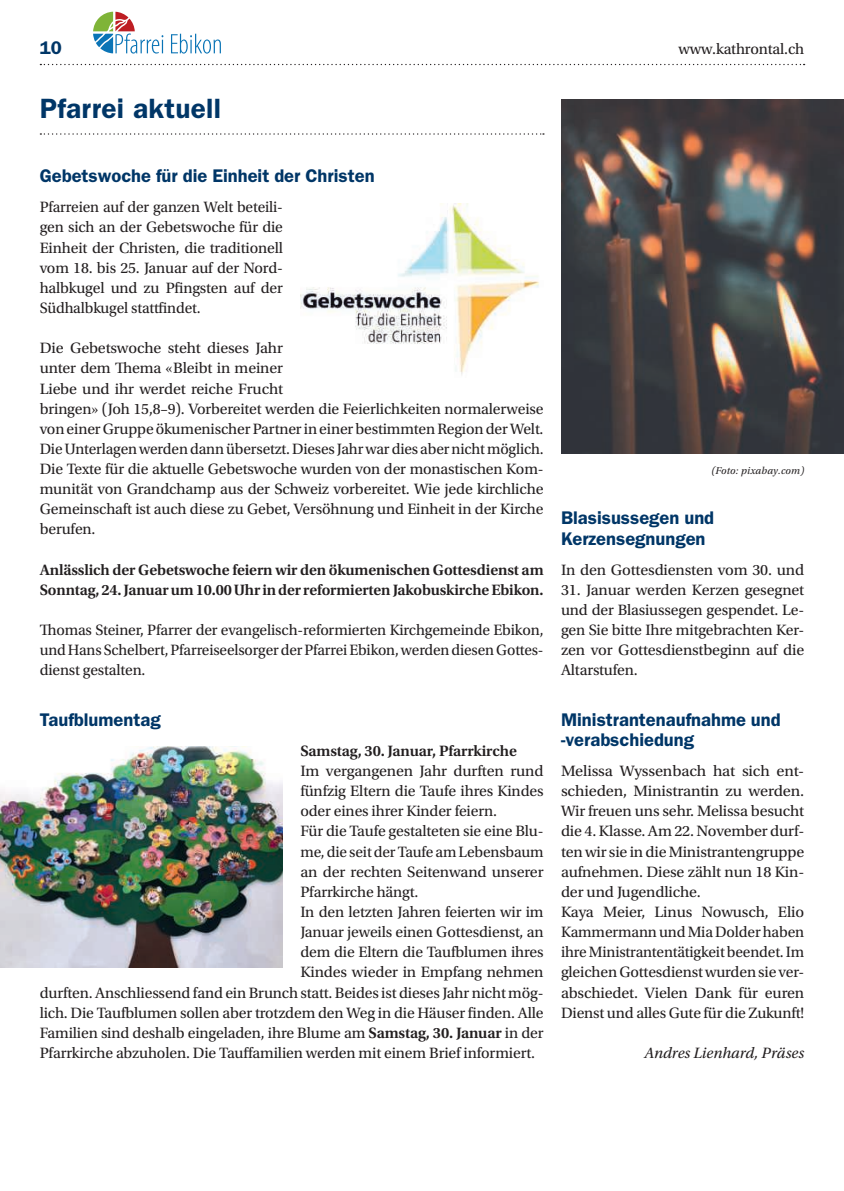
<style>
.page{position:relative;width:844px;height:1191px;background:#fff}
.page>*{position:absolute;margin:0;border:0;box-sizing:border-box;transform-origin:0 0}
.t1{font:600 28px "ITC Franklin Gothic Std";letter-spacing:.01em;color:#003667}
.t2{font:600 18.38px/20.1px "ITC Franklin Gothic Std";color:#003667}
.t3{font:15.75px/20.1px "Utopia Std";letter-spacing:-.01em;color:#231f20;text-align:justify}
.t4{font:15.75px/20.1px "Utopia Std";letter-spacing:-.01em;color:#231f20;scale:1.04 1}
.t5{font:600 15.75px/20.1px "Utopia Std";letter-spacing:-.01em;color:#231f20}
.t6{font:italic 15.75px "Utopia Std";color:#231f20}
.t7{font:italic 10.5px "Utopia Std";letter-spacing:.02em;color:#231f20}
.s1{font-weight:600}
</style>
<div class="page">
<svg style="left:93px;top:12px;width:70px;height:42px"></svg>
<svg style="left:171px;top:34px;width:50px;height:20px"></svg>
<svg style="left:40px;top:64px;width:764px;height:1px"></svg>
<svg style="left:40px;top:133px;width:504px;height:2px"></svg>
<img style="left:300px;top:203px;width:239px;height:172px">
<img style="left:0;top:746px;width:283px;height:221px">
<img style="left:561px;top:99px;width:282px;height:355px">
<p class="t2" style="left:40px;top:38px;width:24px">10</p>
<p class="t3" style="left:678px;top:39px;width:127px">www.kathrontal.ch</p>
<h1 class="t1" style="left:40px;top:92px;width:183px">Pfarrei aktuell</h1>
<p class="t2" style="left:40px;top:166px;width:336px">Gebetswoche für die Einheit der Christen</p>
<p class="t3" style="left:40px;top:197px;width:245px">Pfarreien auf der ganzen Welt beteili&shy;gen sich an der Gebetswoche für die Einheit der Christen, die traditionell vom 18. bis 25. Januar auf der Nord&shy;halbkugel und zu Pfingsten auf der Südhalbkugel stattfindet.</p>
<p class="t3" style="left:40px;top:338px;width:505px;text-align:left">Die Gebetswoche steht dieses Jahr<br>unter dem Thema «Bleibt in meiner<br>Liebe und ihr werdet reiche Frucht<br>bringen» (Joh 15,8–9). Vorbereitet werden die Feierlichkeiten normalerweise von einer Gruppe ökumenischer Partner in einer bestimmten Region der Welt.<br>Die Unterlagen werden dann übersetzt. Dieses Jahr war dies aber nicht möglich.<br>Die Texte für die aktuelle Gebetswoche wurden von der monastischen Kom&shy;munität von Grandchamp aus der Schweiz vorbereitet. Wie jede kirchliche Gemeinschaft ist auch diese zu Gebet, Versöhnung und Einheit in der Kirche berufen.</p>
<p class="t5" style="left:40px;top:560px;width:505px">Anlässlich der Gebetswoche feiern wir den ökumenischen Gottesdienst am<br>Sonntag, 24. Januar um 10.00 Uhr in der reformierten Jakobuskirche Ebikon.</p>
<p class="t3" style="left:40px;top:620px;width:505px">Thomas Steiner, Pfarrer der evangelisch-reformierten Kirchgemeinde Ebikon, und Hans Schelbert, Pfarreiseelsorger der Pfarrei Ebikon, werden diesen Gottes&shy;dienst gestalten.</p>
<p class="t2" style="left:40px;top:709px;width:122px">Taufblumentag</p>
<p class="t5" style="left:300px;top:741px;width:218px">Samstag, 30. Januar, Pfarrkirche</p>
<p class="t3" style="left:300px;top:761px;width:245px">Im vergangenen Jahr durften rund</p>
<p class="t3" style="left:300px;top:781px;width:245px">fünfzig Eltern die Taufe ihres Kindes</p>
<p class="t3" style="left:300px;top:801px;width:198px">oder eines ihrer Kinder feiern.</p>
<p class="t3" style="left:300px;top:821px;width:245px">Für die Taufe gestalteten sie eine Blu-</p>
<p class="t3" style="left:300px;top:841px;width:245px">me, die seit der Taufe am Lebensbaum</p>
<p class="t3" style="left:300px;top:861px;width:245px">an der rechten Seitenwand unserer</p>
<p class="t3" style="left:300px;top:882px;width:119px">Pfarrkirche hängt.</p>
<p class="t3" style="left:300px;top:902px;width:245px">In den letzten Jahren feierten wir im</p>
<p class="t3" style="left:300px;top:922px;width:245px">Januar jeweils einen Gottesdienst, an</p>
<p class="t3" style="left:300px;top:942px;width:245px">dem die Eltern die Taufblumen ihres</p>
<p class="t3" style="left:300px;top:962px;width:245px">Kindes wieder in Empfang nehmen</p>
<p class="t3" style="left:40px;top:982px;width:505px">durften. Anschliessend fand ein Brunch statt. Beides ist dieses Jahr nicht mög-</p>
<p class="t3" style="left:40px;top:1002px;width:505px">lich. Die Taufblumen sollen aber trotzdem den Weg in die Häuser finden. Alle</p>
<p class="t3" style="left:40px;top:1023px;width:505px">Familien sind deshalb eingeladen, ihre Blume am <span class="s1">Samstag, 30. Januar</span> in der</p>
<p class="t3" style="left:40px;top:1043px;width:496px">Pfarrkirche abzuholen. Die Tauffamilien werden mit einem Brief informiert.</p>
<p class="t7" style="left:711px;top:465px;width:94px">(Foto: pixabay.com)</p>
<p class="t2" style="left:561px;top:508px;width:155px">Blasisussegen und<br>Kerzensegnungen</p>
<p class="t3" style="left:561px;top:560px;width:245px">In den Gottesdiensten vom 30. und</p>
<p class="t3" style="left:561px;top:580px;width:245px">31. Januar werden Kerzen gesegnet und der Blasiussegen gespendet. Le&shy;gen Sie bitte Ihre mitgebrachten Ker&shy;zen vor Gottesdienstbeginn auf die Altarstufen.</p>
<p class="t2" style="left:561px;top:709px;width:221px">Ministrantenaufnahme und -verabschiedung</p>
<p class="t4" style="left:561px;top:761px;width:235px">Melissa Wyssenbach hat sich ent&shy;schieden, Ministrantin zu werden.<br>Wir freuen uns sehr. Melissa besucht die 4. Klasse. Am 22. November durf&shy;ten wir sie in die Ministrantengruppe aufnehmen. Diese zählt nun 18 Kin&shy;der und Jugendliche.<br>Kaya Meier, Linus Nowusch, Elio Kammermann und Mia Dolder haben ihre Ministrantentätigkeit beendet. Im gleichen Gottesdienst wurden sie ver&shy;abschiedet. Vielen Dank für euren Dienst und alles Gute für die Zukunft!</p>
<p class="t6" style="left:643px;top:1044px;width:162px">Andres Lienhard, Präses</p>
</div>
